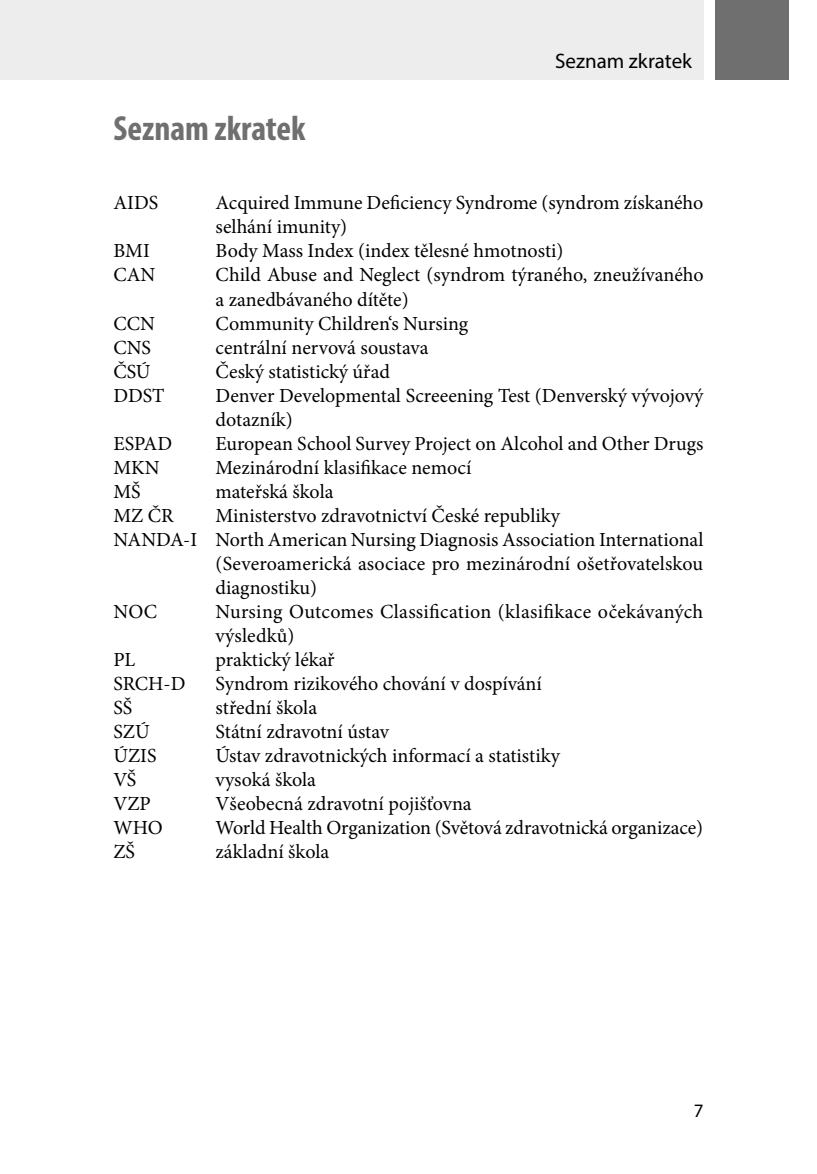
<style>
.page{position:relative;width:817px;height:1174px;background:#fff}
.page>*{position:absolute;margin:0;border:0;box-sizing:border-box;transform-origin:0 0}
.t1{font:700 condensed 35px "Myriad Pro";color:#706f6f}
.t2{font:21px "Myriad Pro";color:#000}
.t3{font:20px/24px "Minion Pro";color:#000}
.t4{font:19px "Myriad Pro";color:#000}
</style>
<div class="page">
<div style="left:0;top:0;width:703px;height:79px;background:#ededed"></div>
<div style="left:714px;top:0;width:74px;height:79px;background:#706f6f"></div>
<h1 class="t1" style="left:113px;top:106px;width:194px">Seznam zkratek</h1>
<p class="t2" style="left:555px;top:48px;width:138px">Seznam zkratek</p>
<p class="t3" style="left:113px;top:191px;width:46px">AIDS</p>
<p class="t3" style="left:215px;top:191px;width:489px">Acquired Immune Deficiency Syndrome (syndrom získaného selhání imunity)</p>
<p class="t3" style="left:113px;top:239px;width:38px">BMI</p>
<p class="t3" style="left:215px;top:239px;width:349px">Body Mass Index (index tělesné hmotnosti)</p>
<p class="t3" style="left:113px;top:263px;width:43px">CAN</p>
<p class="t3" style="left:215px;top:263px;width:489px">Child Abuse and Neglect (syndrom týraného, zneužívaného a zanedbávaného dítěte)</p>
<p class="t3" style="left:113px;top:311px;width:43px">CCN</p>
<p class="t3" style="left:215px;top:311px;width:254px">Community Children‘s Nursing</p>
<p class="t3" style="left:113px;top:335px;width:39px">CNS</p>
<p class="t3" style="left:215px;top:335px;width:214px">centrální nervová soustava</p>
<p class="t3" style="left:113px;top:359px;width:39px">ČSÚ</p>
<p class="t3" style="left:215px;top:359px;width:176px">Český statistický úřad</p>
<p class="t3" style="left:113px;top:383px;width:52px">DDST</p>
<p class="t3" style="left:215px;top:383px;width:489px">Denver Developmental Screeening Test (Denverský vývojový dotazník)</p>
<p class="t3" style="left:113px;top:431px;width:60px">ESPAD</p>
<p class="t3" style="left:215px;top:431px;width:489px">European School Survey Project on Alcohol and Other Drugs</p>
<p class="t3" style="left:113px;top:455px;width:48px">MKN</p>
<p class="t3" style="left:215px;top:455px;width:257px">Mezinárodní klasifikace nemocí</p>
<p class="t3" style="left:113px;top:479px;width:29px">MŠ</p>
<p class="t3" style="left:215px;top:479px;width:119px">mateřská škola</p>
<p class="t3" style="left:113px;top:503px;width:62px">MZ ČR</p>
<p class="t3" style="left:215px;top:503px;width:346px">Ministerstvo zdravotnictví České republiky</p>
<p class="t3" style="left:113px;top:527px;width:591px">NANDA-I North American Nursing Diagnosis Association International</p>
<p class="t3" style="left:215px;top:551px;width:489px">(Severoamerická asociace pro mezinárodní ošetřovatelskou</p>
<p class="t3" style="left:215px;top:575px;width:103px">diagnostiku)</p>
<p class="t3" style="left:113px;top:599px;width:45px">NOC</p>
<p class="t3" style="left:215px;top:599px;width:489px">Nursing Outcomes Classification (klasifikace očekávaných výsledků)</p>
<p class="t3" style="left:113px;top:647px;width:23px">PL</p>
<p class="t3" style="left:215px;top:647px;width:121px">praktický lékař</p>
<p class="t3" style="left:113px;top:671px;width:73px">SRCH-D</p>
<p class="t3" style="left:215px;top:671px;width:328px">Syndrom rizikového chování v dospívání</p>
<p class="t3" style="left:113px;top:695px;width:20px">SŠ</p>
<p class="t3" style="left:215px;top:695px;width:103px">střední škola</p>
<p class="t3" style="left:113px;top:719px;width:38px">SZÚ</p>
<p class="t3" style="left:215px;top:719px;width:175px">Státní zdravotní ústav</p>
<p class="t3" style="left:113px;top:743px;width:45px">ÚZIS</p>
<p class="t3" style="left:215px;top:743px;width:346px">Ústav zdravotnických informací a statistiky</p>
<p class="t3" style="left:113px;top:767px;width:24px">VŠ</p>
<p class="t3" style="left:215px;top:767px;width:102px">vysoká škola</p>
<p class="t3" style="left:113px;top:791px;width:39px">VZP</p>
<p class="t3" style="left:215px;top:791px;width:257px">Všeobecná zdravotní pojišťovna</p>
<p class="t3" style="left:113px;top:815px;width:51px">WHO</p>
<p class="t3" style="left:215px;top:815px;width:489px">World Health Organization (Světová zdravotnická organizace)</p>
<p class="t3" style="left:113px;top:839px;width:23px">ZŠ</p>
<p class="t3" style="left:215px;top:839px;width:115px">základní škola</p>
<p class="t4" style="left:693px;top:1098px;width:11px">7</p>
</div>
